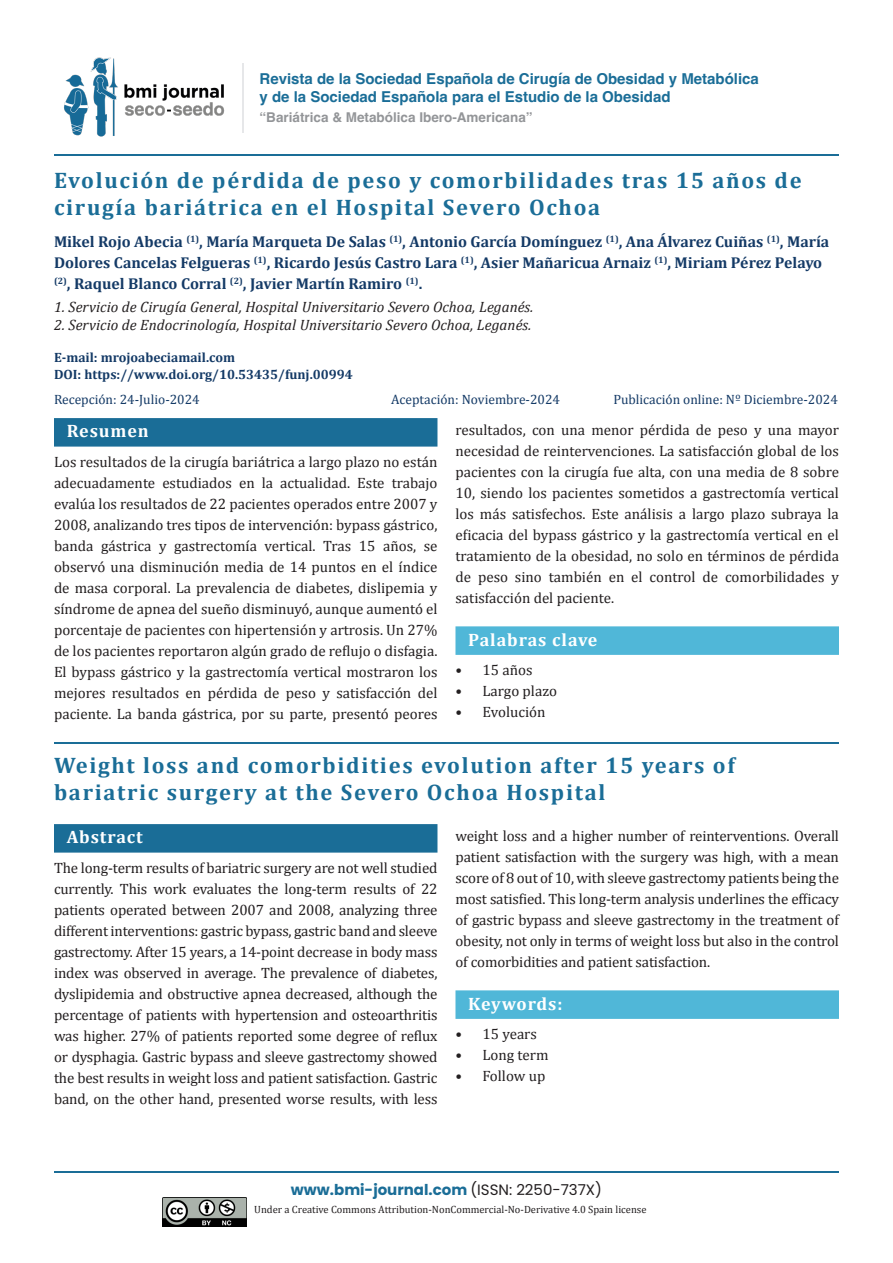
<style>
.page{position:relative;width:893px;height:1263px;background:#fff}
.page>*{position:absolute;margin:0;border:0;box-sizing:border-box;transform-origin:0 0}
.Título{font:700 22.5px/27px "Cambria";letter-spacing:.075em;color:#1a6d97}
.Palabras_clave_título{font:700 18px "Cambria";letter-spacing:.05em;color:#fff}
.Capítulo{font:700 18px "Cambria";letter-spacing:.05em;color:#fff}
.Autores{font:700 15.75px/21px "Cambria";color:#143a66}
.Párrafo{font:15px/21px "Cambria";color:#231f20;text-align:justify}
.Llamadas_autores{font:italic 15px "Cambria";letter-spacing:.005em;color:#231f20}
.t1{font:700 15px/18px "Helvetica";color:#1a6d97}
.t2{font:700 15px "Poppins";color:#1a6d97}
.Recepción{font:13.5px "Cambria";color:#143a66}
.email_Y_DOI{font:700 13.5px "Cambria";color:#143a66}
.t3{font:700 13.5px "Helvetica";color:#939598}
.t4{font:10.5px "Cambria";color:#231f20}
.s1{font-weight:400;color:#231f20}
</style>
<div class="page">
<hr style="left:54px;top:1171px;width:785px;height:1px;background:#1a6d97">
<img style="left:163px;top:1197px;width:83px;height:29px">
<img style="left:64px;top:57px;width:161px;height:80px">
<hr style="left:243px;top:63px;width:1px;height:70px;background:#e6e7e9">
<hr style="left:54px;top:154px;width:785px;height:1px;background:#1a6d97">
<div style="left:54px;top:418px;width:383px;height:29px;background:#1a6d97"></div>
<div style="left:455px;top:626px;width:384px;height:29px;background:#50b7d8"></div>
<div style="left:54px;top:824px;width:383px;height:29px;background:#1a6d97"></div>
<div style="left:455px;top:990px;width:384px;height:29px;background:#50b7d8"></div>
<hr style="left:54px;top:742px;width:785px;height:1px;background:#1a6d97">
<p class="t1" style="left:260px;top:72px;width:501px">Revista de la Sociedad Española de Cirugía de Obesidad y Metabólica y de la Sociedad Española para el Estudio de la Obesidad</p>
<p class="t3" style="left:260px;top:109px;width:275px">“Bariátrica &amp; Metabólica Ibero-Americana”</p>
<p class="Título" style="left:54px;top:166px;width:749px">Evolución de pérdida de peso y comorbilidades tras 15 años de cirugía bariátrica en el Hospital Severo Ochoa</p>
<p class="Autores" style="left:54px;top:231px;width:777px">Mikel Rojo Abecia <sup>(1)</sup>, María Marqueta De Salas <sup>(1)</sup>, Antonio García Domínguez <sup>(1)</sup>, Ana Álvarez Cuiñas <sup>(1)</sup>, María<br>Dolores Cancelas Felgueras <sup>(1)</sup>, Ricardo Jesús Castro Lara <sup>(1)</sup>, Asier Mañaricua Arnaiz <sup>(1)</sup>, Miriam Pérez Pelayo <sup>(2)</sup>, Raquel Blanco Corral <sup>(2)</sup>, Javier Martín Ramiro <sup>(1)</sup>.</p>
<p class="Llamadas_autores" style="left:54px;top:297px;width:481px">1. Servicio de Cirugía General, Hospital Universitario Severo Ochoa, Leganés.</p>
<p class="Llamadas_autores" style="left:54px;top:315px;width:479px">2. Servicio de Endocrinología, Hospital Universitario Severo Ochoa, Leganés.</p>
<p class="email_Y_DOI" style="left:54px;top:348px;width:183px">E-mail: mrojoabeciamail.com</p>
<p class="email_Y_DOI" style="left:54px;top:364px;width:300px">DOI: https://www.doi.org/10.53435/funj.00994</p>
<p class="Recepción" style="left:54px;top:391px;width:147px">Recepción: 24-Julio-2024</p>
<p class="Recepción" style="left:391px;top:391px;width:170px">Aceptación: Noviembre-2024</p>
<p class="Recepción" style="left:613px;top:391px;width:226px">Publicación online: Nº Diciembre-2024</p>
<p class="Capítulo" style="left:67px;top:418px;width:84px">Resumen</p>
<p class="Párrafo" style="left:54px;top:451px;width:385px">Los resultados de la cirugía bariátrica a largo plazo no están adecuadamente estudiados en la actualidad. Este trabajo evalúa los resultados de 22 pacientes operados entre 2007 y 2008, analizando tres tipos de intervención: bypass gástrico, banda gástrica y gastrectomía vertical. Tras 15 años, se observó una disminución media de 14 puntos en el índice de masa corporal. La prevalencia de diabetes, dislipemia y síndrome de apnea del sueño disminuyó, aunque aumentó el porcentaje de pacientes con hipertensión y artrosis. Un 27% de los pacientes reportaron algún grado de reflujo o disfagia.<br>El bypass gástrico y la gastrectomía vertical mostraron los mejores resultados en pérdida de peso y satisfacción del paciente. La banda gástrica, por su parte, presentó peores</p>
<p class="Párrafo" style="left:455px;top:419px;width:385px">resultados, con una menor pérdida de peso y una mayor necesidad de reintervenciones. La satisfacción global de los pacientes con la cirugía fue alta, con una media de 8 sobre 10, siendo los pacientes sometidos a gastrectomía vertical los más satisfechos. Este análisis a largo plazo subraya la eficacia del bypass gástrico y la gastrectomía vertical en el tratamiento de la obesidad, no solo en términos de pérdida de peso sino también en el control de comorbilidades y satisfacción del paciente.</p>
<p class="Palabras_clave_título" style="left:468px;top:627px;width:131px">Palabras clave</p>
<p class="Párrafo" style="left:455px;top:659px;width:79px">• 15 años</p>
<p class="Párrafo" style="left:455px;top:680px;width:103px">• Largo plazo</p>
<p class="Párrafo" style="left:455px;top:701px;width:92px">• Evolución</p>
<p class="Título" style="left:54px;top:751px;width:682px">Weight loss and comorbidities evolution after 15 years of bariatric surgery at the Severo Ochoa Hospital</p>
<p class="Capítulo" style="left:67px;top:824px;width:78px">Abstract</p>
<p class="Párrafo" style="left:54px;top:857px;width:385px">The long-term results of bariatric surgery are not well studied currently. This work evaluates the long-term results of 22 patients operated between 2007 and 2008, analyzing three different interventions: gastric bypass, gastric band and sleeve gastrectomy. After 15 years, a 14-point decrease in body mass index was observed in average. The prevalence of diabetes, dyslipidemia and obstructive apnea decreased, although the percentage of patients with hypertension and osteoarthritis was higher. 27% of patients reported some degree of reflux or dysphagia. Gastric bypass and sleeve gastrectomy showed the best results in weight loss and patient satisfaction. Gastric band, on the other hand, presented worse results, with less</p>
<p class="Párrafo" style="left:455px;top:825px;width:385px">weight loss and a higher number of reinterventions. Overall patient satisfaction with the surgery was high, with a mean score of 8 out of 10, with sleeve gastrectomy patients being the most satisfied. This long-term analysis underlines the efficacy of gastric bypass and sleeve gastrectomy in the treatment of obesity, not only in terms of weight loss but also in the control of comorbidities and patient satisfaction.</p>
<p class="Palabras_clave_título" style="left:468px;top:991px;width:96px">Keywords:</p>
<p class="Párrafo" style="left:455px;top:1023px;width:83px">• 15 years</p>
<p class="Párrafo" style="left:455px;top:1044px;width:95px">• Long term</p>
<p class="Párrafo" style="left:455px;top:1065px;width:91px">• Follow up</p>
<p class="t2" style="left:291px;top:1181px;width:313px">www.bmi-journal.com <span class="s1">(ISSN: 2250-737X)</span></p>
<p class="t4" style="left:254px;top:1203px;width:394px">Under a Creative Commons Attribution-NonCommercial-No-Derivative 4.0 Spain license</p>
</div>
